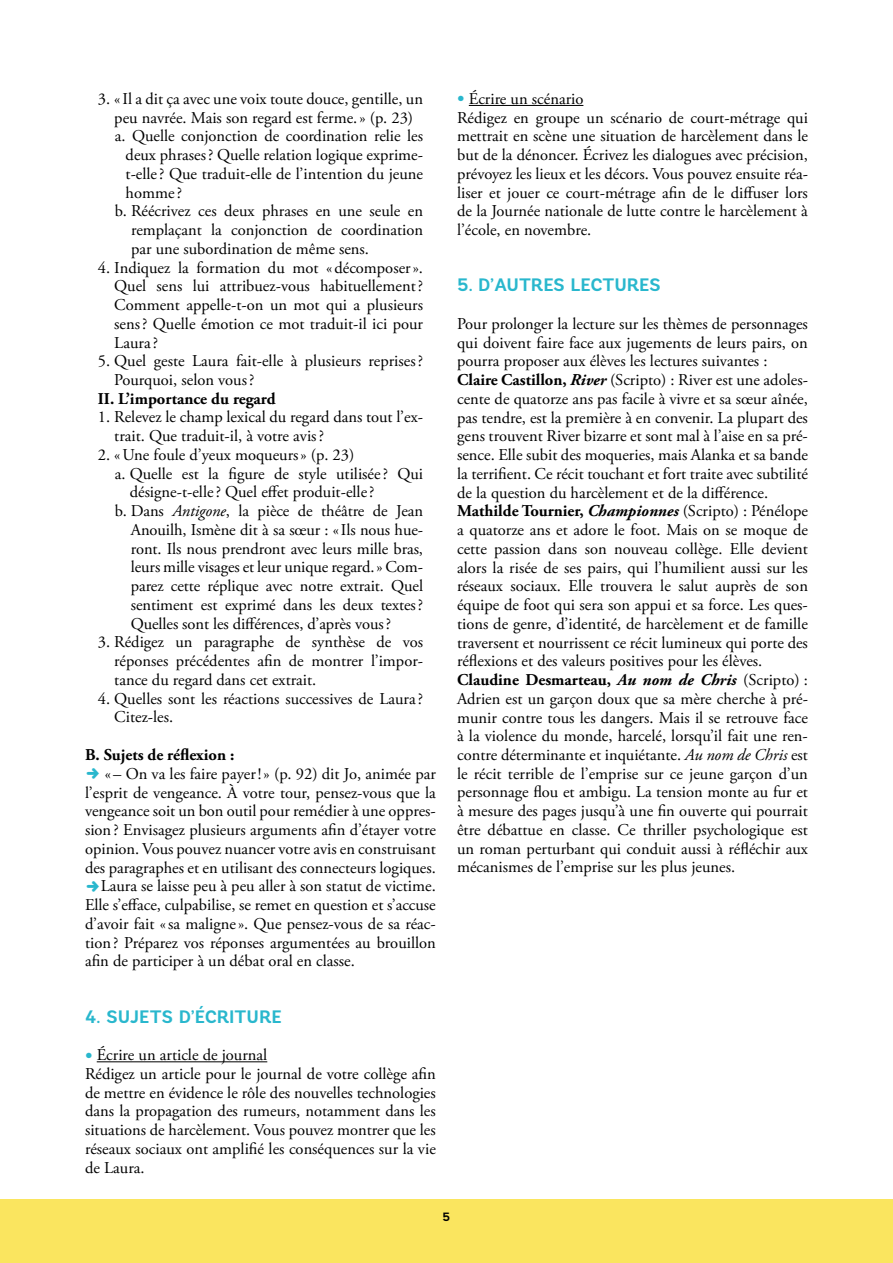
<style>
.page{position:relative;width:893px;height:1263px;background:#fff}
.page>*{position:absolute;margin:0;border:0;box-sizing:border-box;transform-origin:0 0}
.t1{font:700 18px "Andes";letter-spacing:-.01em;color:#29b7cd}
.t2{font:16.5px/18.8px "Adobe Garamond Pro";color:#000}
.t3{font:700 16.5px "Adobe Garamond Pro";color:#000}
.t4{font:700 12px "Andes";color:#000}
.s1{font-style:italic}
.s2{font-size:19.5px;color:#29b7cd}
.s3{font-weight:700}
.s4{font-weight:700;font-style:italic}
</style>
<div class="page">
<div style="left:0;top:1199px;width:893px;height:64px;background:#fae55f"></div>
<hr style="left:97px;top:1061px;width:170px;height:1px;background:#000">
<hr style="left:469px;top:105px;width:114px;height:1px;background:#000">
<p class="t2" style="left:98px;top:90px;width:327px">3. «Il a dit ça avec une voix toute douce, gentille, un</p>
<p class="t2" style="left:114px;top:109px;width:300px">peu navrée. Mais son regard est ferme.» (p. 23)</p>
<p class="t2" style="left:115px;top:127px;width:310px">a. Quelle conjonction de coordination relie les</p>
<p class="t2" style="left:126px;top:146px;width:299px">deux phrases? Quelle relation logique exprime-</p>
<p class="t2" style="left:126px;top:165px;width:299px">t-elle? Que traduit-elle de l’intention du jeune</p>
<p class="t2" style="left:126px;top:183px;width:58px">homme?</p>
<p class="t2" style="left:115px;top:202px;width:310px">b. Réécrivez ces deux phrases en une seule en</p>
<p class="t2" style="left:131px;top:221px;width:294px">remplaçant la conjonction de coordination</p>
<p class="t2" style="left:131px;top:240px;width:239px">par une subordination de même sens.</p>
<p class="t2" style="left:114px;top:258px;width:310px;text-align:justify;text-indent:-16px">4. Indiquez la formation du mot «décomposer».<br>Quel sens lui attribuez-vous habituellement?<br>Comment appelle-t-on un mot qui a plusieurs sens? Quelle émotion ce mot traduit-il ici pour Laura ?</p>
<p class="t2" style="left:114px;top:352px;width:310px;text-indent:-16px">5. Quel geste Laura fait-elle à plusieurs reprises?<br>Pourquoi, selon vous?</p>
<p class="t3" style="left:98px;top:389px;width:179px">II. L’importance du regard</p>
<p class="t2" style="left:114px;top:408px;width:310px;text-indent:-16px">1. Relevez le champ lexical du regard dans tout l’ex&shy;trait. Que traduit-il, à votre avis?</p>
<p class="t2" style="left:98px;top:446px;width:258px">2. «Une foule d’yeux moqueurs» (p. 23)</p>
<p class="t2" style="left:115px;top:465px;width:310px">a. Quelle est la figure de style utilisée? Qui</p>
<p class="t2" style="left:130px;top:483px;width:246px">désigne-t-elle? Quel effet produit-elle?</p>
<p class="t2" style="left:115px;top:502px;width:310px">b. Dans <span class="s1">Antigone</span>, la pièce de théâtre de Jean</p>
<p class="t2" style="left:131px;top:521px;width:294px">Anouilh, Ismène dit à sa sœur : «Ils nous hue-</p>
<p class="t2" style="left:131px;top:540px;width:294px">ront. Ils nous prendront avec leurs mille bras,</p>
<p class="t2" style="left:131px;top:558px;width:294px">leurs mille visages et leur unique regard.» Com-</p>
<p class="t2" style="left:131px;top:577px;width:294px">parez cette réplique avec notre extrait. Quel</p>
<p class="t2" style="left:131px;top:596px;width:294px">sentiment est exprimé dans les deux textes?</p>
<p class="t2" style="left:131px;top:615px;width:262px">Quelles sont les différences, d’après vous?</p>
<p class="t2" style="left:114px;top:633px;width:310px;text-align:justify;text-indent:-16px">3. Rédigez un paragraphe de synthèse de vos réponses précédentes afin de montrer l’impor&shy;tance du regard dans cet extrait.</p>
<p class="t2" style="left:114px;top:690px;width:310px;text-indent:-16px">4. Quelles sont les réactions successives de Laura ?<br>Citez-les.</p>
<p class="t3" style="left:85px;top:745px;width:151px">B. Sujets de réflexion :</p>
<p class="t2" style="left:105px;top:765px;width:332px">« – On va les faire payer!» (p. 92) dit Jo, animée par</p>
<p class="t2" style="left:85px;top:784px;width:352px">l’esprit de vengeance. À votre tour, pensez-vous que la</p>
<p class="t2" style="left:85px;top:802px;width:352px">vengeance soit un bon outil pour remédier à une oppres-</p>
<p class="t2" style="left:85px;top:821px;width:352px">sion? Envisagez plusieurs arguments afin d’étayer votre</p>
<p class="t2" style="left:85px;top:840px;width:352px">opinion. Vous pouvez nuancer votre avis en construisant</p>
<p class="t2" style="left:85px;top:858px;width:352px">des paragraphes et en utilisant des connecteurs logiques.</p>
<p class="t2" style="left:101px;top:877px;width:337px">Laura se laisse peu à peu aller à son statut de victime.</p>
<p class="t2" style="left:85px;top:896px;width:352px">Elle s’efface, culpabilise, se remet en question et s’accuse</p>
<p class="t2" style="left:85px;top:915px;width:352px">d’avoir fait «sa maligne». Que pensez-vous de sa réac-</p>
<p class="t2" style="left:85px;top:934px;width:352px">tion? Préparez vos réponses argumentées au brouillon</p>
<p class="t2" style="left:85px;top:952px;width:271px">afin de participer à un débat oral en classe.</p>
<p class="t1" style="left:85px;top:1005px;width:198px">4. SUJETS D’ÉCRITURE</p>
<p class="t2" style="left:85px;top:1046px;width:352px"><span class="s2">•</span> Écrire un article de journal<br>Rédigez un article pour le journal de votre collège afin de mettre en évidence le rôle des nouvelles technologies dans la propagation des rumeurs, notamment dans les situations de harcèlement. Vous pouvez montrer que les réseaux sociaux ont amplifié les conséquences sur la vie de Laura.</p>
<p class="t2" style="left:457px;top:90px;width:352px"><span class="s2">•</span> Écrire un scénario<br>Rédigez en groupe un scénario de court-métrage qui mettrait en scène une situation de harcèlement dans le but de la dénoncer. Écrivez les dialogues avec précision, prévoyez les lieux et les décors. Vous pouvez ensuite réa&shy;liser et jouer ce court-métrage afin de le diffuser lors de la Journée nationale de lutte contre le harcèlement à l’école, en novembre.</p>
<p class="t1" style="left:457px;top:274px;width:206px">5. D’AUTRES LECTURES</p>
<p class="t2" style="left:457px;top:315px;width:352px">Pour prolonger la lecture sur les thèmes de personnages qui doivent faire face aux jugements de leurs pairs, on pourra proposer aux élèves les lectures suivantes :<br><span class="s3">Claire Castillon,</span> <span class="s4">River</span> (Scripto) : River est une adoles&shy;cente de quatorze ans pas facile à vivre et sa sœur aînée, pas tendre, est la première à en convenir. La plupart des gens trouvent River bizarre et sont mal à l’aise en sa pré&shy;sence. Elle subit des moqueries, mais Alanka et sa bande la terrifient. Ce récit touchant et fort traite avec subtilité de la question du harcèlement et de la différence.<br><span class="s3">Mathilde Tournier,</span> <span class="s4">Championnes</span> (Scripto) : Pénélope a quatorze ans et adore le foot. Mais on se moque de cette passion dans son nouveau collège. Elle devient alors la risée de ses pairs, qui l’humilient aussi sur les réseaux sociaux. Elle trouvera le salut auprès de son équipe de foot qui sera son appui et sa force. Les ques&shy;tions de genre, d’identité, de harcèlement et de famille traversent et nourrissent ce récit lumineux qui porte des réflexions et des valeurs positives pour les élèves.<br><span class="s3">Claudine Desmarteau,</span> <span class="s4">Au nom de Chris</span> (Scripto) :<br>Adrien est un garçon doux que sa mère cherche à pré&shy;munir contre tous les dangers. Mais il se retrouve face à la violence du monde, harcelé, lorsqu’il fait une ren&shy;contre déterminante et inquiétante. <span class="s1">Au nom de Chris</span> est le récit terrible de l’emprise sur ce jeune garçon d’un personnage flou et ambigu. La tension monte au fur et à mesure des pages jusqu’à une fin ouverte qui pourrait être débattue en classe. Ce thriller psychologique est un roman perturbant qui conduit aussi à réfléchir aux mécanismes de l’emprise sur les plus jeunes.</p>
<p class="t4" style="left:443px;top:1209px;width:9px">5</p>
</div>
